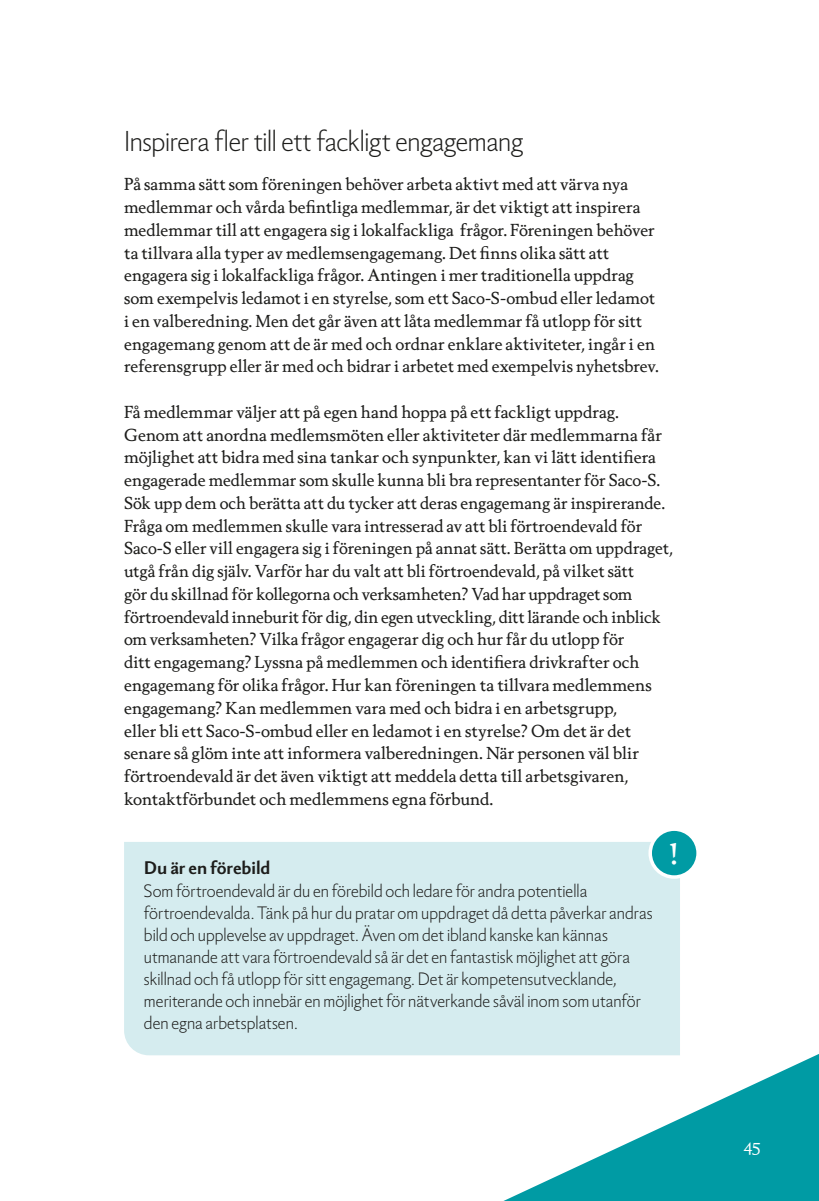
<style>
.page{position:relative;width:819px;height:1201px;background:#fff}
.page>*{position:absolute;margin:0;border:0;box-sizing:border-box;transform-origin:0 0}
.t1{font:300 28px "Berling Nova Sans Pro";letter-spacing:-.015em;color:#1d1d1b}
.t2{font:700 28px "Berling Nova Text Pro";color:#fff}
.t3{font:300 17.5px/21.9px "Berling Nova Sans Pro";color:#1d1d1b}
.t4{font:700 17.5px "Berling Nova Sans Pro";letter-spacing:-.005em;color:#1d1d1b}
.t5{font:17.5px "Berling Nova Text Pro";color:#fff}
.t6{font:16.62px/22.8px "Berling Nova Text Pro";color:#1d1d1b}
</style>
<div class="page">
<div style="left:124px;top:842px;width:556px;height:213px;background:#d5ecef"></div>
<div style="left:650px;top:829px;width:48px;height:48px;background:#009ba4;border-radius:50%"></div>
<div style="left:648px;top:827px;width:51px;height:51px;border:4px solid #fff;border-radius:50%"></div>
<svg style="left:453px;top:1041px;width:366px;height:159px"></svg>
<h1 class="t1" style="left:124px;top:121px;width:400px">Inspirera fler till ett fackligt engagemang</h1>
<p class="t6" style="left:124px;top:172px;width:536px">På samma sätt som föreningen behöver arbeta aktivt med att värva nya medlemmar och vårda befintliga medlemmar, är det viktigt att inspirera medlemmar till att engagera sig i lokalfackliga frågor. Föreningen behöver ta tillvara alla typer av medlemsengagemang. Det finns olika sätt att engagera sig i lokalfackliga frågor. Antingen i mer traditionella uppdrag som exempelvis ledamot i en styrelse, som ett Saco-S-ombud eller ledamot i en valberedning. Men det går även att låta medlemmar få utlopp för sitt engagemang genom att de är med och ordnar enklare aktiviteter, ingår i en referensgrupp eller är med och bidrar i arbetet med exempelvis nyhetsbrev.</p>
<p class="t6" style="left:124px;top:400px;width:550px">Få medlemmar väljer att på egen hand hoppa på ett fackligt uppdrag.<br>Genom att anordna medlemsmöten eller aktiviteter där medlemmarna får möjlighet att bidra med sina tankar och synpunkter, kan vi lätt identifiera engagerade medlemmar som skulle kunna bli bra representanter för Saco-S.<br>Sök upp dem och berätta att du tycker att deras engagemang är inspirerande.<br>Fråga om medlemmen skulle vara intresserad av att bli förtroendevald för Saco-S eller vill engagera sig i föreningen på annat sätt. Berätta om uppdraget, utgå från dig själv. Varför har du valt att bli förtroendevald, på vilket sätt<br>gör du skillnad för kollegorna och verksamheten? Vad har uppdraget som förtroendevald inneburit för dig, din egen utveckling, ditt lärande och inblick om verksamheten? Vilka frågor engagerar dig och hur får du utlopp för<br>ditt engagemang? Lyssna på medlemmen och identifiera drivkrafter och engagemang för olika frågor. Hur kan föreningen ta tillvara medlemmens engagemang? Kan medlemmen vara med och bidra i en arbetsgrupp,<br>eller bli ett Saco-S-ombud eller en ledamot i en styrelse? Om det är det senare så glöm inte att informera valberedningen. När personen väl blir förtroendevald är det även viktigt att meddela detta till arbetsgivaren, kontaktförbundet och medlemmens egna förbund.</p>
<p class="t4" style="left:144px;top:854px;width:128px">Du är en förebild</p>
<p class="t3" style="left:144px;top:878px;width:510px">Som förtroendevald är du en förebild och ledare för andra potentiella förtroendevalda. Tänk på hur du pratar om uppdraget då detta påverkar andras bild och upplevelse av uppdraget. Även om det ibland kanske kan kännas utmanande att vara förtroendevald så är det en fantastisk möjlighet att göra skillnad och få utlopp för sitt engagemang. Det är kompetensutvecklande, meriterande och innebär en möjlighet för nätverkande såväl inom som utanför den egna arbetsplatsen.</p>
<h1 class="t2" style="left:669px;top:836px;width:10px">!</h1>
<p class="t5" style="left:743px;top:1133px;width:19px">45</p>
</div>
